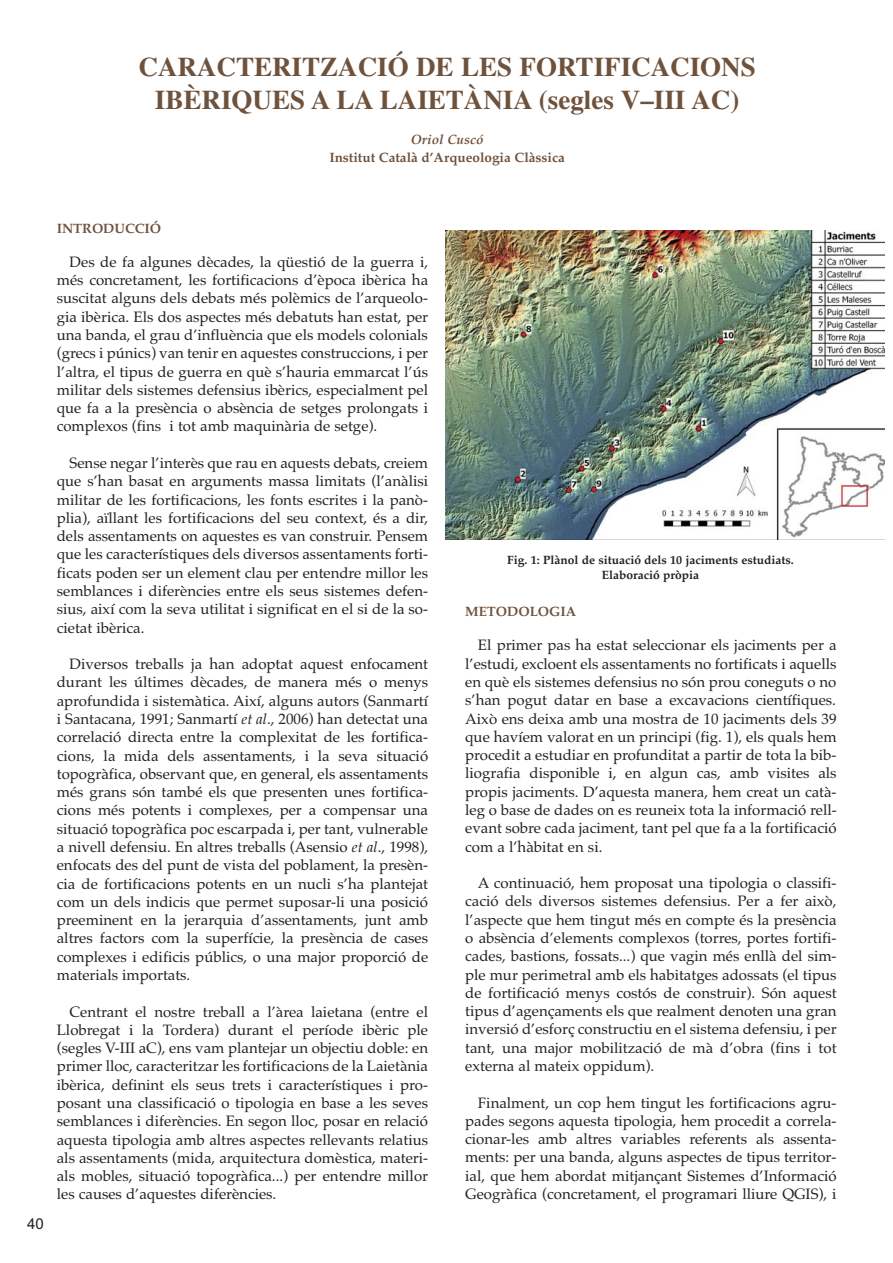
<style>
.page{position:relative;width:893px;height:1263px;background:#fff}
.page>*{position:absolute;margin:0;border:0;box-sizing:border-box;transform-origin:0 0}
.t1{font:700 27px/32.4px "Times";color:#6f523c;text-align:center}
.t2{font:15px/18.3px "Palatino";color:#231f20;text-align:justify}
.t3{font:15px "Arial";color:#231f20}
.t4{font:700 13.5px "Palatino";color:#6f523c}
.t5{font:italic 700 13.5px "Palatino";color:#6f523c}
.t6{font:700 12px/14.7px "Palatino";color:#231f20;text-align:center}
.s1{font-style:italic}
</style>
<div class="page">
<img style="left:445px;top:230px;width:439px;height:310px">
<h1 class="t1" style="left:139px;top:54px;width:618px">CARACTERITZACIÓ DE LES FORTIFICACIONS<br>IBÈRIQUES A LA LAIETÀNIA (segles V–III AC)</h1>
<p class="t5" style="left:410px;top:134px;width:74px">Oriol Cuscó</p>
<p class="t4" style="left:329px;top:152px;width:237px">Institut Català d’Arqueologia Clàssica</p>
<p class="t3" style="left:27px;top:1215px;width:18px">40</p>
<p class="t4" style="left:57px;top:223px;width:106px">INTRODUCCIÓ</p>
<p class="t2" style="left:57px;top:254px;width:373px;text-indent:13px">Des de fa algunes dècades, la qüestió de la guerra i, més concretament, les fortificacions d’època ibèrica ha suscitat alguns dels debats més polèmics de l’arqueolo&shy;gia ibèrica. Els dos aspectes més debatuts han estat, per una banda, el grau d’influència que els models colonials (grecs i púnics) van tenir en aquestes construccions, i per l’altra, el tipus de guerra en què s’hauria emmarcat l’ús militar dels sistemes defensius ibèrics, especialment pel que fa a la presència o absència de setges prolongats i complexos (fins i tot amb maquinària de setge).</p>
<p class="t2" style="left:57px;top:455px;width:373px;text-indent:13px">Sense negar l’interès que rau en aquests debats, creiem que s’han basat en arguments massa limitats (l’anàlisi militar de les fortificacions, les fonts escrites i la panò&shy;plia), aïllant les fortificacions del seu context, és a dir, dels assentaments on aquestes es van construir. Pensem que les característiques dels diversos assentaments forti&shy;ficats poden ser un element clau per entendre millor les semblances i diferències entre els seus sistemes defen&shy;sius, així com la seva utilitat i significat en el si de la so&shy;cietat ibèrica.</p>
<p class="t2" style="left:57px;top:657px;width:373px;text-indent:13px">Diversos treballs ja han adoptat aquest enfocament durant les últimes dècades, de manera més o menys aprofundida i sistemàtica. Així, alguns autors (Sanmartí i Santacana, 1991; Sanmartí <span class="s1">et al</span>., 2006) han detectat una correlació directa entre la complexitat de les fortifica&shy;cions, la mida dels assentaments, i la seva situació topogràfica, observant que, en general, els assentaments més grans són també els que presenten unes fortifica&shy;cions més potents i complexes, per a compensar una situació topogràfica poc escarpada i, per tant, vulnerable a nivell defensiu. En altres treballs (Asensio <span class="s1">et al</span>., 1998), enfocats des del punt de vista del poblament, la presèn&shy;cia de fortificacions potents en un nucli s’ha plantejat com un dels indicis que permet suposar-li una posició preeminent en la jerarquia d’assentaments, junt amb altres factors com la superfície, la presència de cases complexes i edificis públics, o una major proporció de materials importats.</p>
<p class="t2" style="left:57px;top:1004px;width:373px;text-indent:13px">Centrant el nostre treball a l’àrea laietana (entre el Llobregat i la Tordera) durant el període ibèric ple (segles V-III aC), ens vam plantejar un objectiu doble: en primer lloc, caracteritzar les fortificacions de la Laietània ibèrica, definint els seus trets i característiques i pro&shy;posant una classificació o tipologia en base a les seves semblances i diferències. En segon lloc, posar en relació aquesta tipologia amb altres aspectes rellevants relatius als assentaments (mida, arquitectura domèstica, materi&shy;als mobles, situació topogràfica...) per entendre millor les causes d’aquestes diferències.</p>
<p class="t6" style="left:507px;top:554px;width:288px">Fig. 1: Plànol de situació dels 10 jaciments estudiats.<br>Elaboració pròpia</p>
<p class="t4" style="left:465px;top:607px;width:112px">METODOLOGIA</p>
<p class="t2" style="left:465px;top:638px;width:373px;text-indent:13px">El primer pas ha estat seleccionar els jaciments per a l’estudi, excloent els assentaments no fortificats i aquells en què els sistemes defensius no són prou coneguts o no s’han pogut datar en base a excavacions científiques.<br>Això ens deixa amb una mostra de 10 jaciments dels 39 que havíem valorat en un principi (fig. 1), els quals hem procedit a estudiar en profunditat a partir de tota la bib&shy;liografia disponible i, en algun cas, amb visites als propis jaciments. D’aquesta manera, hem creat un catà&shy;leg o base de dades on es reuneix tota la informació rell&shy;evant sobre cada jaciment, tant pel que fa a la fortificació com a l’hàbitat en si.</p>
<p class="t2" style="left:465px;top:876px;width:373px;text-indent:13px">A continuació, hem proposat una tipologia o classifi&shy;cació dels diversos sistemes defensius. Per a fer això, l’aspecte que hem tingut més en compte és la presència o absència d’elements complexos (torres, portes fortifi&shy;cades, bastions, fossats...) que vagin més enllà del sim&shy;ple mur perimetral amb els habitatges adossats (el tipus de fortificació menys costós de construir). Són aquest tipus d’agençaments els que realment denoten una gran inversió d’esforç constructiu en el sistema defensiu, i per tant, una major mobilització de mà d’obra (fins i tot externa al mateix oppidum).</p>
<p class="t2" style="left:465px;top:1095px;width:373px;text-indent:13px">Finalment, un cop hem tingut les fortificacions agru&shy;pades segons aquesta tipologia, hem procedit a correla&shy;cionar-les amb altres variables referents als assenta&shy;ments: per una banda, alguns aspectes de tipus territor&shy;ial, que hem abordat mitjançant Sistemes d’Informació Geogràfica (concretament, el programari lliure QGIS), i</p>
</div>
